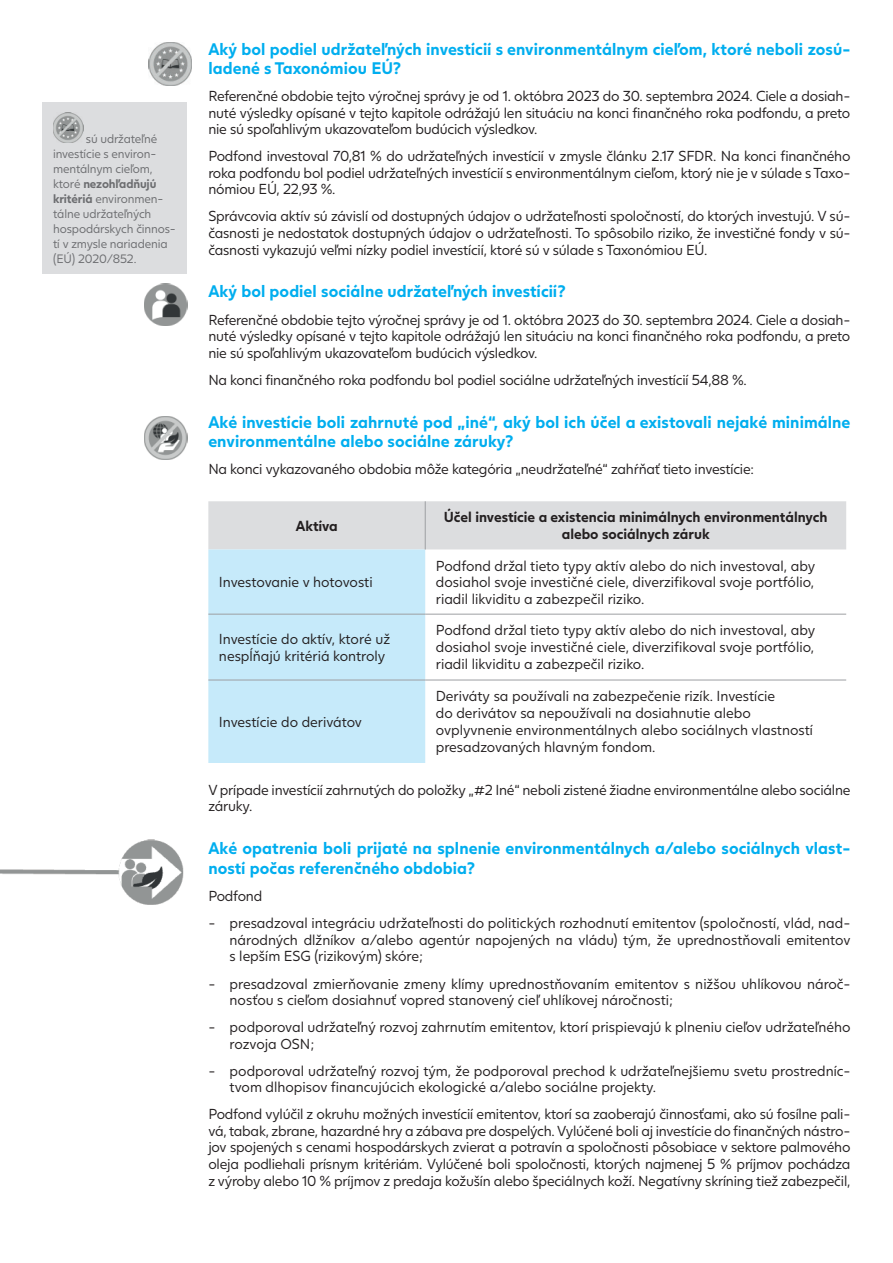
<style>
.page{position:relative;width:893px;height:1263px;background:#fff}
.page>*{position:absolute;margin:0;border:0;box-sizing:border-box;transform-origin:0 0}
.t1{font:700 16.5px/19.5px "Juli Sans";letter-spacing:.005em;color:#00aeef}
.t2{font:14.25px/16.5px "Juli Sans";letter-spacing:-.01em;color:#231f20;text-align:justify}
.t3{font:700 14.25px/16.5px "Juli Sans";color:#231f20;text-align:center}
.t4{font:12px/15px "Juli Sans";letter-spacing:-.01em;color:#6c6d70}
.s1{font-weight:700}
</style>
<div class="page">
<div style="left:208px;top:501px;width:638px;height:48px;background:#dcdddf"></div>
<div style="left:208px;top:549px;width:217px;height:214px;background:#c6eafa"></div>
<hr style="left:208px;top:614px;width:217px;height:1px;background:#9d9fa2">
<hr style="left:425px;top:614px;width:421px;height:1px;background:#9d9fa2">
<hr style="left:208px;top:680px;width:217px;height:1px;background:#9d9fa2">
<hr style="left:425px;top:680px;width:421px;height:1px;background:#9d9fa2">
<hr style="left:425px;top:501px;width:1px;height:48px;background:#9d9fa2">
<div style="left:43px;top:102px;width:144px;height:171px;background:#dcdddf"></div>
<img style="left:53px;top:113px;width:30px;height:30px">
<img style="left:149px;top:43px;width:43px;height:42px">
<img style="left:144px;top:284px;width:43px;height:42px">
<img style="left:144px;top:417px;width:43px;height:42px">
<img style="left:0;top:840px;width:184px;height:65px">
<p class="t4" style="left:53px;top:130px;width:124px;text-indent:33px">sú udržateľné investície s environ&shy;mentálnym cieľom, ktoré <span class="s1">nezohľadňujú kritériá</span> environmen&shy;tálne udržateľných hospodárskych činnos&shy;tí v zmysle nariadenia (EÚ) 2020/852.</p>
<p class="t1" style="left:208px;top:37px;width:644px">Aký bol podiel udržateľných investícií s environmentálnym cieľom, ktoré neboli zosú&shy;ladené s Taxonómiou EÚ?</p>
<p class="t2" style="left:208px;top:87px;width:644px">Referenčné obdobie tejto výročnej správy je od 1. októbra 2023 do 30. septembra 2024. Ciele a dosiah&shy;nuté výsledky opísané v tejto kapitole odrážajú len situáciu na konci finančného roka podfondu, a preto nie sú spoľahlivým ukazovateľom budúcich výsledkov.</p>
<p class="t2" style="left:208px;top:147px;width:644px">Podfond investoval 70,81 % do udržateľných investícií v zmysle článku 2.17 SFDR. Na konci finančného roka podfondu bol podiel udržateľných investícií s environmentálnym cieľom, ktorý nie je v súlade s Taxo&shy;nómiou EÚ, 22,93 %.</p>
<p class="t2" style="left:208px;top:207px;width:644px">Správcovia aktív sú závislí od dostupných údajov o udržateľnosti spoločností, do ktorých investujú. V sú&shy;časnosti je nedostatok dostupných údajov o udržateľnosti. To spôsobilo riziko, že investičné fondy v sú&shy;časnosti vykazujú veľmi nízky podiel investícií, ktoré sú v súlade s Taxonómiou EÚ.</p>
<p class="t1" style="left:208px;top:280px;width:359px">Aký bol podiel sociálne udržateľných investícií?</p>
<p class="t2" style="left:208px;top:310px;width:644px">Referenčné obdobie tejto výročnej správy je od 1. októbra 2023 do 30. septembra 2024. Ciele a dosiah&shy;nuté výsledky opísané v tejto kapitole odrážajú len situáciu na konci finančného roka podfondu, a preto nie sú spoľahlivým ukazovateľom budúcich výsledkov.</p>
<p class="t2" style="left:208px;top:370px;width:540px">Na konci finančného roka podfondu bol podiel sociálne udržateľných investícií 54,88 %.</p>
<p class="t1" style="left:208px;top:410px;width:644px">Aké investície boli zahrnuté pod „iné“, aký bol ich účel a existovali nejaké minimálne environmentálne alebo sociálne záruky?</p>
<p class="t2" style="left:208px;top:460px;width:547px">Na konci vykazovaného obdobia môže kategória „neudržateľné“ zahŕňať tieto investície:</p>
<p class="t3" style="left:296px;top:516px;width:43px">Aktíva</p>
<p class="t3" style="left:444px;top:507px;width:385px">Účel investície a existencia minimálnych environmentálnych alebo sociálnych záruk</p>
<p class="t2" style="left:219px;top:573px;width:155px">Investovanie v hotovosti</p>
<p class="t2" style="left:436px;top:556px;width:381px">Podfond držal tieto typy aktív alebo do nich investoval, aby dosiahol svoje investičné ciele, diverzifikoval svoje portfólio, riadil likviditu a zabezpečil riziko.</p>
<p class="t2" style="left:219px;top:629px;width:173px;line-height:17.1px">Investície do aktív, ktoré už nespĺňajú kritériá kontroly</p>
<p class="t2" style="left:436px;top:620px;width:381px;line-height:17.1px">Podfond držal tieto typy aktív alebo do nich investoval, aby dosiahol svoje investičné ciele, diverzifikoval svoje portfólio, riadil likviditu a zabezpečil riziko.</p>
<p class="t2" style="left:219px;top:712px;width:145px">Investície do derivátov</p>
<p class="t2" style="left:436px;top:686px;width:379px;line-height:17.1px;text-align:left">Deriváty sa používali na zabezpečenie rizík. Investície<br>do derivátov sa nepoužívali na dosiahnutie alebo ovplyvnenie environmentálnych alebo sociálnych vlastností presadzovaných hlavným fondom.</p>
<p class="t2" style="left:208px;top:780px;width:644px">V prípade investícií zahrnutých do položky „#2 Iné“ neboli zistené žiadne environmentálne alebo sociálne záruky.</p>
<p class="t1" style="left:208px;top:837px;width:644px">Aké opatrenia boli prijaté na splnenie environmentálnych a/alebo sociálnych vlast&shy;ností počas referenčného obdobia?</p>
<p class="t2" style="left:208px;top:887px;width:55px">Podfond</p>
<p class="t2" style="left:230px;top:914px;width:622px;text-indent:-21px">- presadzoval integráciu udržateľnosti do politických rozhodnutí emitentov (spoločností, vlád, nad&shy;národných dlžníkov a/alebo agentúr napojených na vládu) tým, že uprednostňovali emitentov s lepším ESG (rizikovým) skóre;</p>
<p class="t2" style="left:230px;top:974px;width:622px;text-indent:-21px">- presadzoval zmierňovanie zmeny klímy uprednostňovaním emitentov s nižšou uhlíkovou nároč&shy;nosťou s cieľom dosiahnuť vopred stanovený cieľ uhlíkovej náročnosti;</p>
<p class="t2" style="left:230px;top:1018px;width:622px;text-indent:-21px">- podporoval udržateľný rozvoj zahrnutím emitentov, ktorí prispievajú k plneniu cieľov udržateľného rozvoja OSN;</p>
<p class="t2" style="left:230px;top:1061px;width:622px;text-indent:-21px">- podporoval udržateľný rozvoj tým, že podporoval prechod k udržateľnejšiemu svetu prostredníc&shy;tvom dlhopisov financujúcich ekologické a/alebo sociálne projekty.</p>
<p class="t2" style="left:208px;top:1105px;width:644px">Podfond vylúčil z okruhu možných investícií emitentov, ktorí sa zaoberajú činnosťami, ako sú fosílne pali&shy;vá, tabak, zbrane, hazardné hry a zábava pre dospelých. Vylúčené boli aj investície do finančných nástro&shy;jov spojených s cenami hospodárskych zvierat a potravín a spoločnosti pôsobiace v sektore palmového oleja podliehali prísnym kritériám. Vylúčené boli spoločnosti, ktorých najmenej 5 % príjmov pochádza z výroby alebo 10 % príjmov z predaja kožušín alebo špeciálnych koží. Negatívny skríning tiež zabezpečil,</p>
</div>
